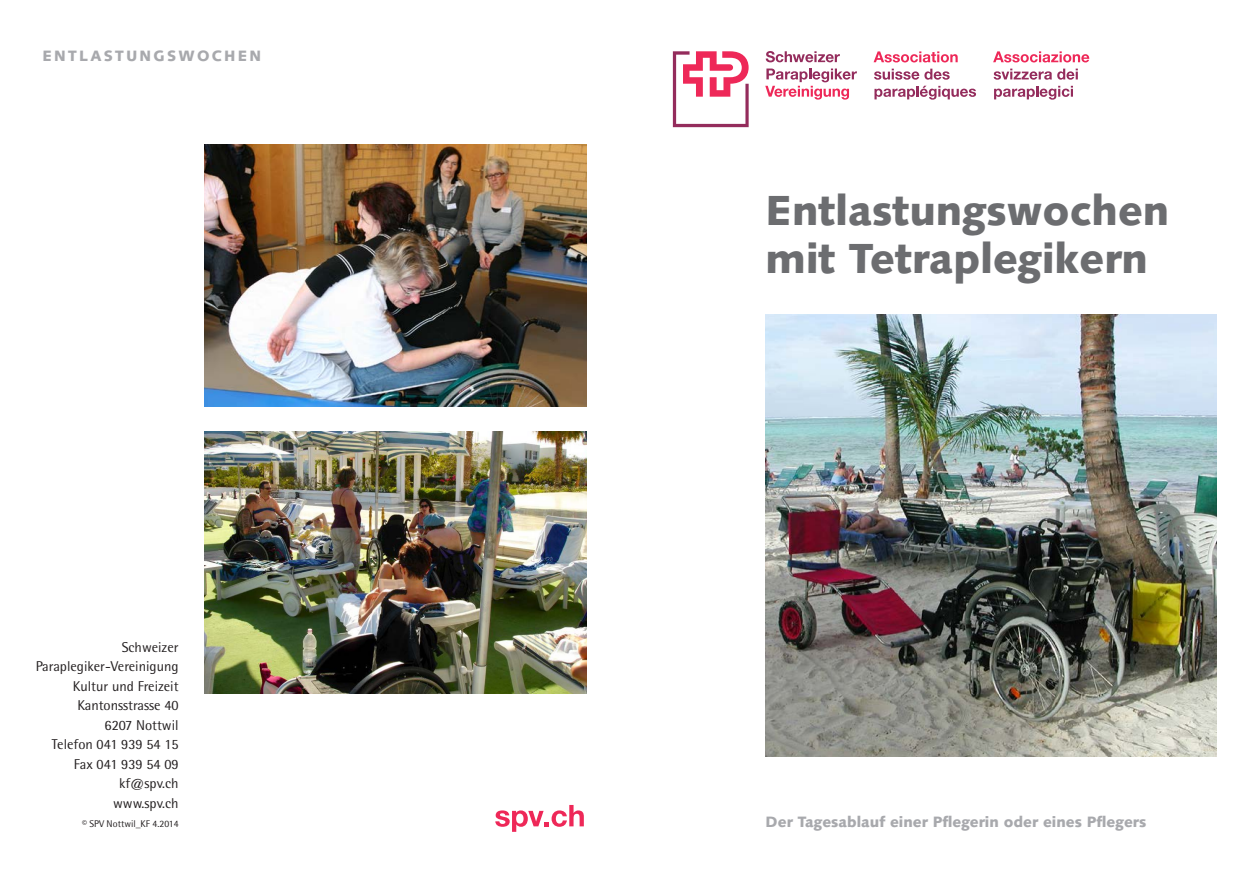
<style>
.page{position:relative;width:1259px;height:893px;background:#fff}
.page>*{position:absolute;margin:0;border:0;box-sizing:border-box;transform-origin:0 0}
.t1{font:900 42px/48px "Syntax";color:#6c6d70}
.t2{font:900 15px "Syntax";color:#a8a9ad}
.t3{font:900 15px "Syntax";letter-spacing:.15em;color:#a8a9ad}
.t4{font:14.25px/19.5px "Rotis Semi Sans";color:#231f20;text-align:right}
.t5{font:9.75px "Rotis Semi Sans";color:#231f20}
</style>
<div class="page">
<svg style="left:873px;top:51px;width:84px;height:11px"></svg>
<svg style="left:993px;top:51px;width:96px;height:11px"></svg>
<svg style="left:673px;top:51px;width:75px;height:76px"></svg>
<svg style="left:765px;top:51px;width:75px;height:11px"></svg>
<svg style="left:765px;top:69px;width:92px;height:31px"></svg>
<svg style="left:874px;top:69px;width:75px;height:11px"></svg>
<svg style="left:874px;top:86px;width:102px;height:14px"></svg>
<svg style="left:993px;top:69px;width:85px;height:11px"></svg>
<svg style="left:994px;top:86px;width:79px;height:14px"></svg>
<img style="left:765px;top:315px;width:451px;height:442px">
<svg style="left:495px;top:805px;width:89px;height:27px"></svg>
<img style="left:204px;top:145px;width:383px;height:261px">
<img style="left:204px;top:432px;width:383px;height:261px">
<p class="t3" style="left:43px;top:47px;width:220px">ENTLASTUNGSWOCHEN</p>
<p class="t4" style="left:36px;top:637px;width:144px">Schweizer<br>Paraplegiker-Vereinigung<br>Kultur und Freizeit<br>Kantonsstrasse 40<br>6207 Nottwil<br>Telefon 041 939 54 15<br>Fax 041 939 54 09 kf@spv.ch<br>www.spv.ch</p>
<p class="t5" style="left:82px;top:818px;width:98px">© SPV Nottwil_KF 4.2014</p>
<h1 class="t1" style="left:765px;top:186px;width:405px">Entlastungswochen mit Tetraplegikern</h1>
<p class="t2" style="left:765px;top:813px;width:382px">Der Tagesablauf einer Pflegerin oder eines Pflegers</p>
</div>
